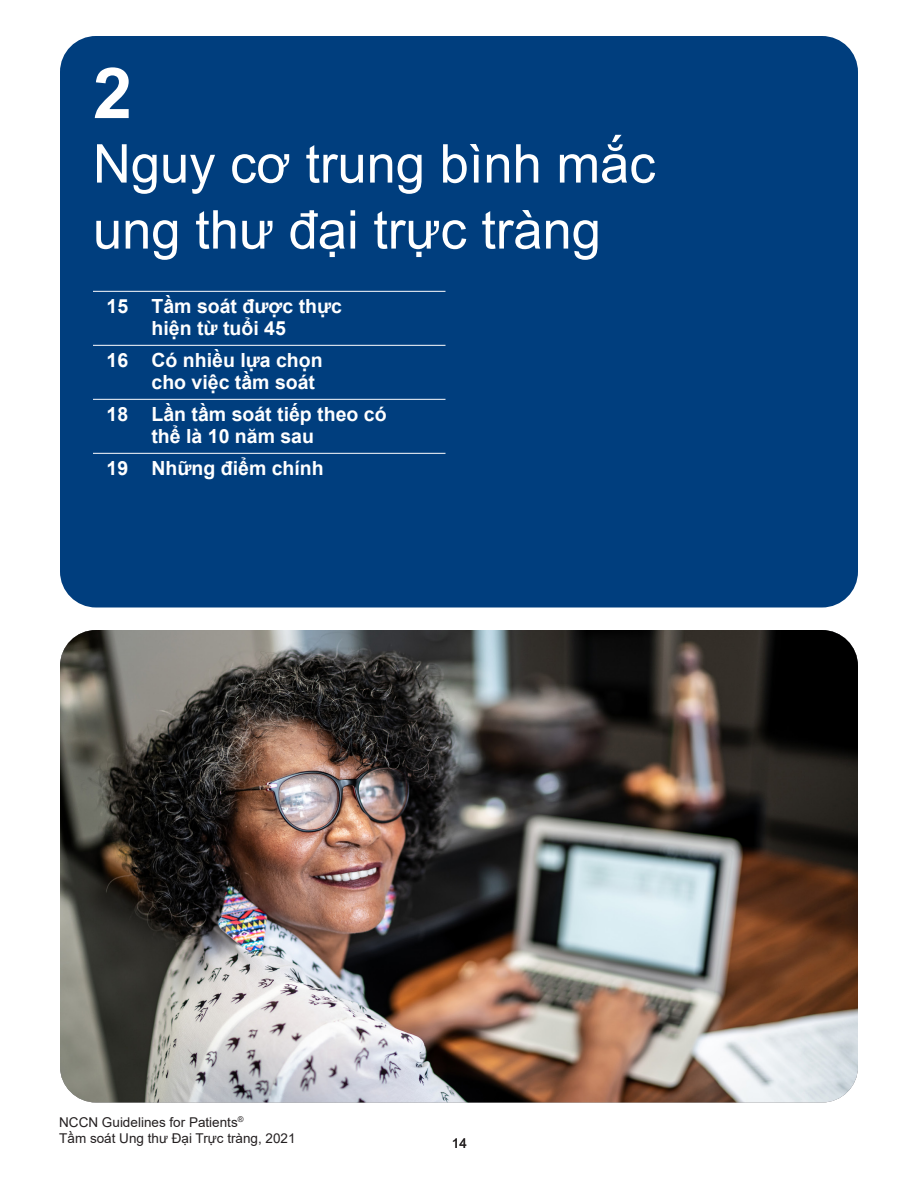
<style>
.page{position:relative;width:918px;height:1188px;background:#fff}
.page>*{position:absolute;margin:0;border:0;box-sizing:border-box;transform-origin:0 0}
.Chapter_Number{font:700 70.5px "Arial";color:#fff}
.Chapter_Title{font:53.55px/66px "Arial";color:#fff}
.t1{font:700 19.5px/22.5px "Arial";color:#fff}
.t2{font:13.5px/16.5px "Arial";color:#231f20}
</style>
<div class="page">
<div style="left:60px;top:36px;width:798px;height:572px;background:#003e7e;border-radius:36px"></div>
<img style="left:60px;top:630px;width:798px;height:472px">
<hr style="left:93px;top:291px;width:353px;height:1px;background:#fff">
<hr style="left:93px;top:345px;width:353px;height:1px;background:#fff">
<hr style="left:93px;top:399px;width:353px;height:1px;background:#fff">
<hr style="left:93px;top:453px;width:353px;height:1px;background:#fff">
<h1 class="Chapter_Number" style="left:93px;top:44px;width:41px">2</h1>
<h1 class="Chapter_Title" style="left:93px;top:130px;width:564px">Nguy cơ trung bình mắc ung thư đại trực tràng</h1>
<p class="t1" style="left:106px;top:295px;width:237px;text-align:center">15 Tầm soát được thực hiện từ tuổi 45</p>
<p class="t1" style="left:152px;top:349px;width:173px;text-indent:-45px">16 Có nhiều lựa chọn cho việc tầm soát</p>
<p class="t1" style="left:152px;top:403px;width:237px;text-indent:-45px">18 Lần tầm soát tiếp theo có thể là 10 năm sau</p>
<p class="t1" style="left:106px;top:457px;width:219px">19 Những điểm chính</p>
<p class="t2" style="left:59px;top:1114px;width:238px">NCCN Guidelines for Patients<sup>®<br></sup>Tầm soát Ung thư Đại Trực tràng, 2021</p>
<p class="t2" style="left:452px;top:1134px;width:17px">14</p>
</div>
